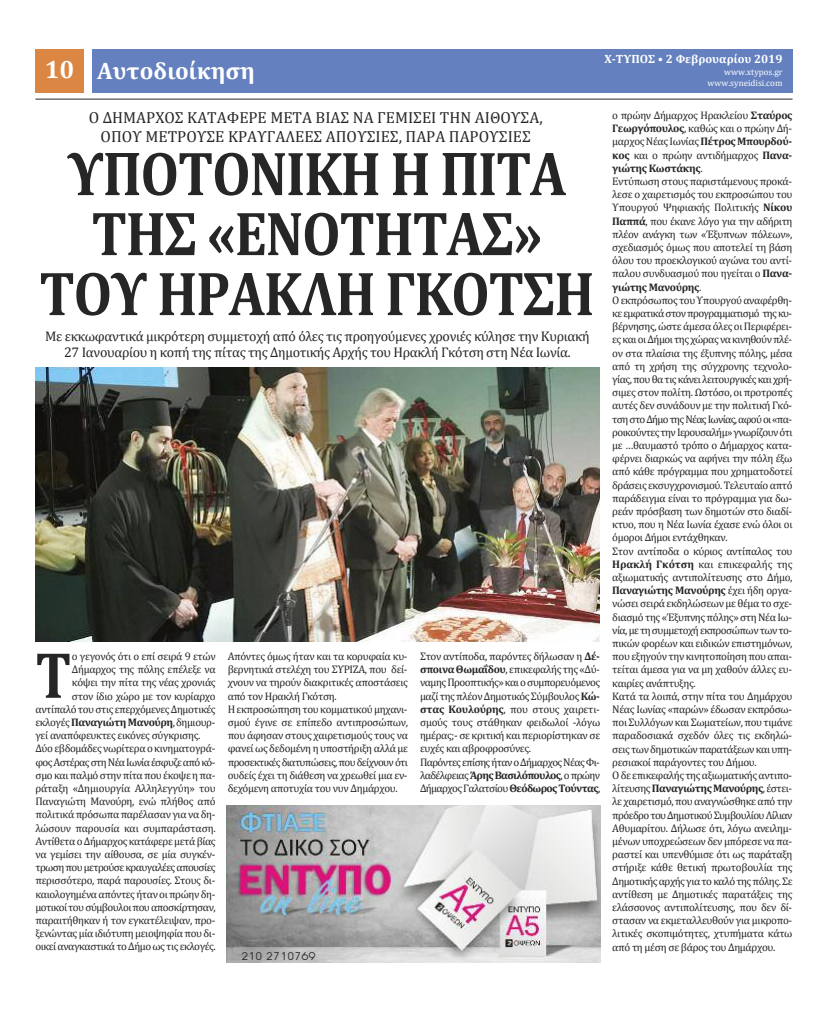
<style>
.page{position:relative;width:828px;height:1012px;background:#fff}
.page>*{position:absolute;margin:0;border:0;box-sizing:border-box;transform-origin:0 0}
.t1{font:700 66px "Cambria";color:#272627;scale:.85 1}
.t2{font:700 62.8px/60px "Cambria";letter-spacing:-.025em;color:#272627;text-align:center;scale:.89 1}
.t3{font:700 24px "Cambria";color:#fff}
.t4{font:16px/19.2px "Cambria";color:#272627;text-align:center}
.t5{font:14px/16.8px "Cambria";letter-spacing:-.025em;color:#272627;text-align:center}
.t6{font:700 12px "Cambria";color:#fff}
.t7{font:12px "UB Front";color:#272627;scale:1.08 1}
.t8{font:11px/13.2px "Cambria";letter-spacing:-.035em;color:#272627}
.t9{font:11px "Cambria";letter-spacing:-.06em;color:#272627}
.t10{font:9px/10.8px "Cambria";color:#fff;text-align:right}
.s1{font-size:25px}
.s2{font-weight:700}
</style>
<div class="page">
<div style="left:92px;top:50px;width:700px;height:43px;background:#6480be"></div>
<div style="left:35px;top:50px;width:49px;height:43px;background:#dc8644"></div>
<hr style="left:35px;top:99px;width:757px;height:1px;background:#272627">
<img style="left:35px;top:367px;width:564px;height:274px">
<img style="left:226px;top:805px;width:374px;height:157px">
<h3 class="t3" style="left:45px;top:56px;width:211px"><span class="s1">10</span> Αυτοδιοίκηση</h3>
<p class="t6" style="left:604px;top:52px;width:180px">Χ-ΤΥΠΟΣ • 2 Φεβρουαρίου 2019</p>
<p class="t10" style="left:707px;top:67px;width:77px">www.xtypos.gr www.syneidisi.com</p>
<h3 class="t4" style="left:89px;top:107px;width:455px">Ο ΔΗΜΑΡΧΟΣ ΚΑΤΑΦΕΡΕ ΜΕΤΑ ΒΙΑΣ ΝΑ ΓΕΜΙΣΕΙ ΤΗΝ ΑΙΘΟΥΣΑ,<br>ΟΠΟΥ ΜΕΤΡΟΥΣΕ ΚΡΑΥΓΑΛΕΕΣ ΑΠΟΥΣΙΕΣ, ΠΑΡΑ ΠΑΡΟΥΣΙΕΣ</h3>
<h2 class="t2" style="left:39px;top:142px;width:625px">ΥΠΟΤΟΝΙΚΗ Η ΠΙΤΑ<br>ΤΗΣ «ΕΝΟΤΗΤΑΣ»<br>ΤΟΥ ΗΡΑΚΛΗ ΓΚΟΤΣΗ</h2>
<p class="t5" style="left:45px;top:327px;width:546px">Με εκκωφαντικά μικρότερη συμμετοχή από όλες τις προηγούμενες χρονιές κύλησε την Κυριακή<br>27 Ιανουαρίου η κοπή της πίτας της Δημοτικής Αρχής του Ηρακλή Γκότση στη Νέα Ιωνία.</p>
<p class="t8" style="left:72px;top:649px;width:145px">ο γεγονός ότι ο επί σειρά 9 ετών</p>
<p class="t8" style="left:72px;top:663px;width:145px">Δήμαρχος της πόλης επέλεξε να</p>
<p class="t8" style="left:72px;top:676px;width:145px">κόψει την πίτα της νέας χρονιάς</p>
<p class="t8" style="left:72px;top:689px;width:145px">στον ίδιο χώρο με τον κυρίαρχο</p>
<p class="t8" style="left:35px;top:702px;width:182px">αντίπαλότουστις επερχόμενεςΔημοτικές</p>
<p class="t8" style="left:35px;top:715px;width:181px">εκλογές<span class="s2">ΠαναγιώτηΜανούρη</span>,δημιουρ-</p>
<p class="t8" style="left:35px;top:729px;width:166px">γεί αναπόφευκτες εικόνες σύγκρισης.</p>
<p class="t8" style="left:35px;top:742px;width:181px">Δύο εβδομάδες νωρίτερα ο κινηματογρά-</p>
<p class="t9" style="left:35px;top:755px;width:181px">φοςΑστέραςστηΝέαΙωνίαέσφυζεαπόκό-</p>
<p class="t8" style="left:35px;top:768px;width:181px">σμοκαιπαλμόστηνπίταπουέκοψεηπα-</p>
<p class="t8" style="left:35px;top:781px;width:182px">ράταξη «Δημιουργία Αλληλεγγύη» του</p>
<p class="t8" style="left:35px;top:795px;width:182px">Παναγιώτη Μανούρη, ενώ πλήθος από</p>
<p class="t8" style="left:35px;top:808px;width:181px">πολιτικάπρόσωπαπαρέλασανγιαναδη-</p>
<p class="t8" style="left:35px;top:821px;width:182px">λώσουν παρουσία και συμπαράσταση.</p>
<p class="t8" style="left:35px;top:834px;width:182px">ΑντίθεταοΔήμαρχοςκατάφερεμετάβίας</p>
<p class="t8" style="left:35px;top:847px;width:181px">να γεμίσει την αίθουσα, σε μία συγκέν-</p>
<p class="t9" style="left:35px;top:861px;width:182px">τρωσηπουμετρούσεκραυγαλέεςαπουσίες</p>
<p class="t8" style="left:35px;top:874px;width:181px">περισσότερο, παρά παρουσίες. Στους δι-</p>
<p class="t8" style="left:35px;top:887px;width:181px">καιολογημένααπόντεςήτανοιπρώηνδη-</p>
<p class="t8" style="left:35px;top:900px;width:182px">μοτικοίτουσύμβουλοιπουαποσκίρτησαν,</p>
<p class="t8" style="left:35px;top:913px;width:181px">παραιτήθηκαν ή τον εγκατέλειψαν, προ-</p>
<p class="t8" style="left:35px;top:927px;width:181px">ξενώνταςμίαιδιότυπημειοψηφίαπουδι-</p>
<p class="t8" style="left:35px;top:940px;width:182px">οικείαναγκαστικάτοΔήμοωςτις εκλογές.</p>
<h1 class="t1" style="left:35px;top:635px;width:44px">Τ</h1>
<p class="t8" style="left:228px;top:649px;width:182px">Απόντες όμως ήταν και τα κορυφαία κυ&shy;βερνητικά στελέχη του ΣΥΡΙΖΑ, που δεί&shy;χνουν να τηρούν διακριτικές αποστάσεις από τον Ηρακλή Γκότση.<br>Ηεκπροσώπησητουκομματικούμηχανι&shy;σμού έγινε σε επίπεδο αντιπροσώπων, που άφησαν στους χαιρετισμούς τους να φανεί ως δεδομένη η υποστήριξη αλλά με προσεκτικέςδιατυπώσεις,πουδείχνουνότι ουδείς έχει τη διάθεση να χρεωθεί μια εν&shy;δεχόμενη αποτυχία του νυν Δημάρχου.</p>
<p class="t8" style="left:420px;top:649px;width:182px">Στον αντίποδα, παρόντες δήλωσαν η <span class="s2">Δέ&shy;σποιναΘωμαΐδου</span>, επικεφαλής της«Δύ&shy;ναμηςΠροοπτικής»καιοσυμπορευόμενος μαζίτηςπλέονΔημοτικόςΣύμβουλος<span class="s2">Κώ&shy;στας Κουλούρης</span>, που στους χαιρετι&shy;σμούς τους στάθηκαν φειδωλοί -λόγω ημέρας;- σε κριτική και περιορίστηκαν σε ευχές και αβροφροσύνες.<br>ΠαρόντεςεπίσηςήτανοΔήμαρχοςΝέαςΦι&shy;λαδέλφειας<span class="s2">ΆρηςΒασιλόπουλος</span>,οπρώην ΔήμαρχοςΓαλατσίου<span class="s2">ΘεόδωροςΤούντας</span>,</p>
<p class="t7" style="left:241px;top:950px;width:71px">210 2710769</p>
<p class="t8" style="left:612px;top:108px;width:182px">ο πρώην Δήμαρχος Ηρακλείου <span class="s2">Σταύρος Γεωργόπουλος</span>, καθώς και ο πρώην Δή&shy;μαρχοςΝέας Ιωνίας<span class="s2">ΠέτροςΜπουρδού&shy;κος</span> και ο πρώην αντιδήμαρχος <span class="s2">Πανα&shy;γιώτης Κωστάκης</span>.<br>Εντύπωση στους παριστάμενους προκά&shy;λεσε ο χαιρετισμός του εκπροσώπου του Υπουργού Ψηφιακής Πολιτικής <span class="s2">Νίκου Παππά</span>, που έκανε λόγο για την αδήριτη πλέον ανάγκη των «Έξυπνων πόλεων», σχεδιασμός όμως που αποτελεί τη βάση όλου του προεκλογικού αγώνα του αντί&shy;παλου συνδυασμού που ηγείται ο <span class="s2">Πανα&shy;γιώτης Μανούρης</span>.<br>Ο εκπρόσωποςτουΥπουργούαναφέρθη&shy;κεεμφατικάστονπρογραμματισμό τηςκυ&shy;βέρνησης,ώστεάμεσαόλεςοιΠεριφέρει&shy;εςκαιοιΔήμοιτηςχώραςνακινηθούνπλέ&shy;ον στα πλαίσια της έξυπνης πόλης, μέσα από τη χρήση της σύγχρονης τεχνολο&shy;γίας,πουθατιςκάνειλειτουργικέςκαιχρή&shy;σιμες στον πολίτη. Ωστόσο, οι προτροπές αυτές δεν συνάδουν με την πολιτική Γκό&shy;τσηστοΔήμοτηςΝέαςΙωνίας,αφούοι«πα&shy;ροικούντεςτηνΙερουσαλήμ»γνωρίζουνότι με …θαυμαστό τρόπο ο Δήμαρχος κατα&shy;φέρνει διαρκώς να αφήνει την πόλη έξω από κάθε πρόγραμμα που χρηματοδοτεί δράσεις εκσυγχρονισμού.Τελευταίοαπτό παράδειγμα είναι το πρόγραμμα για δω&shy;ρεάν πρόσβαση των δημοτών στο διαδί&shy;κτυο, που η Νέα Ιωνία έχασε ενώ όλοι οι όμοροι Δήμοι εντάχθηκαν.<br>Στον αντίποδα ο κύριος αντίπαλος του <span class="s2">Ηρακλή Γκότση</span> και επικεφαλής της αξιωματικής αντιπολίτευσης στο Δήμο, <span class="s2">Παναγιώτης Μανούρης</span> έχει ήδη οργα&shy;νώσει σειρά εκδηλώσεων με θέμα το σχε&shy;διασμότης«Έξυπνηςπόλης»στηΝέαΙω&shy;νία,μετησυμμετοχήεκπροσώπωντωντο&shy;πικών φορέων και ειδικών επιστημόνων, που εξηγούν την κινητοποίηση που απαι&shy;τείται άμεσα για να μη χαθούν άλλες ευ&shy;καιρίες ανάπτυξης.<br>Κατά τα λοιπά, στην πίτα του Δημάρχου Νέας Ιωνίας «παρών» έδωσαν εκπρόσω&shy;ποιΣυλλόγωνκαιΣωματείων,πουτιμάνε παραδοσιακά σχεδόν όλες τις εκδηλώ&shy;σειςτωνδημοτικώνπαρατάξεωνκαιυπη&shy;ρεσιακοί παράγοντες του Δήμου.<br>Οδε επικεφαλήςτηςαξιωματικήςαντιπο&shy;λίτευσης<span class="s2">ΠαναγιώτηςΜανούρης</span>, έστει&shy;λεχαιρετισμό,πουαναγνώσθηκεαπότην πρόεδροτουΔημοτικούΣυμβουλίουΛίλιαν Αθυμαρίτου. Δήλωσε ότι, λόγω ανειλημ&shy;μένων υποχρεώσεων δεν μπόρεσε να πα&shy;ραστεί και υπενθύμισε ότι ως παράταξη στήριξε κάθε θετική πρωτοβουλία της Δημοτικήςαρχήςγιατοκαλότηςπόλης.Σε αντίθεση με Δημοτικές παρατάξεις της ελάσσονος αντιπολίτευσης, που δεν δί&shy;στασαν να εκμεταλλευθούν για μικροπο&shy;λιτικές σκοπιμότητες, χτυπήματα κάτω από τη μέση σε βάρος του Δημάρχου.</p>
</div>
